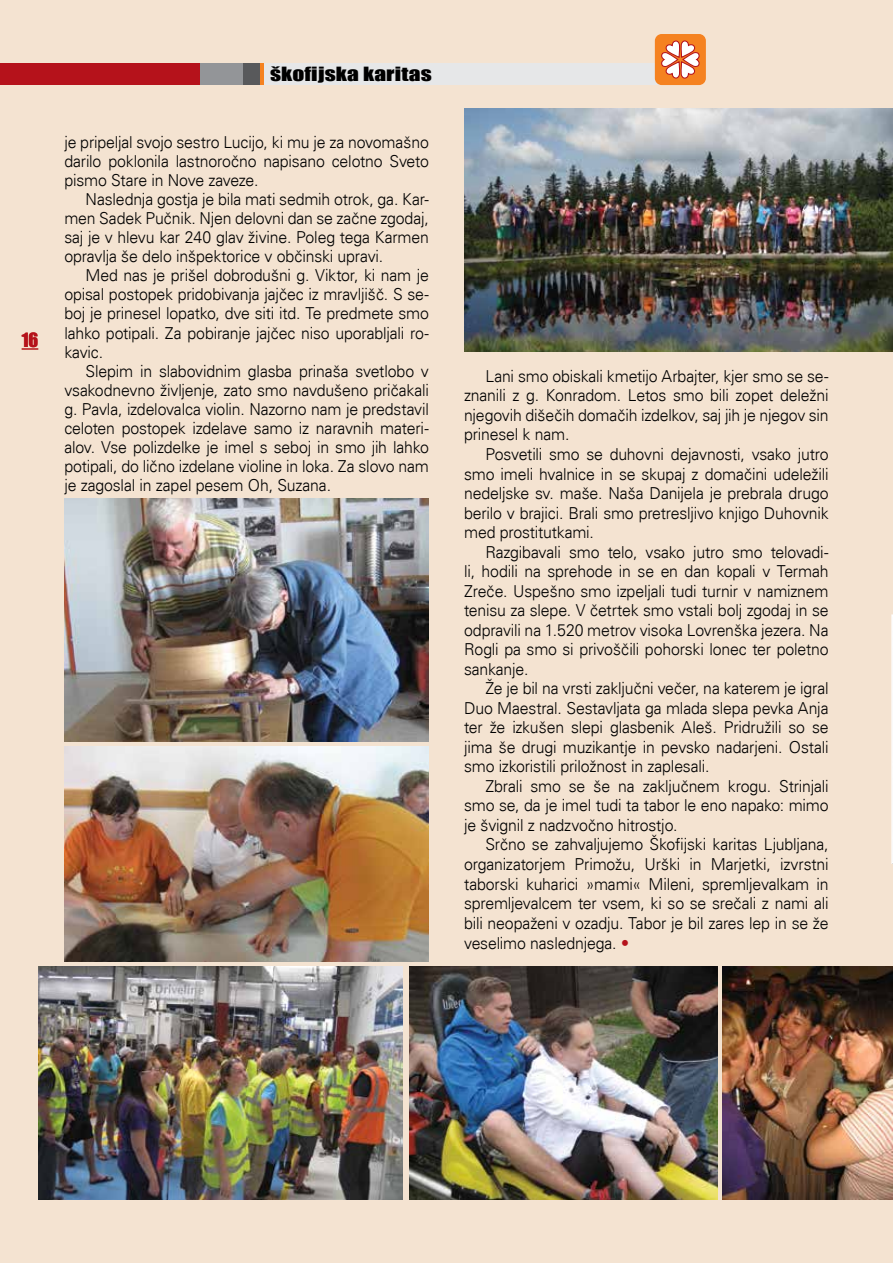
<style>
.page{position:relative;width:893px;height:1263px;background:#f4e3d1}
.page>*{position:absolute;margin:0;border:0;box-sizing:border-box;transform-origin:0 0}
.t1{font:18px "Impact";letter-spacing:.005em;color:#000;scale:1.3 1}
.t2{font:18px "Impact";color:#b5121b}
.t3{font:300 16.5px/19.5px "Univers";letter-spacing:-.01em;color:#000;text-align:justify;scale:.96 1}
.s1{font-size:16.65px;color:#b5121b}
</style>
<div class="page">
<svg style="left:22px;top:348px;width:16px;height:1px"></svg>
<div style="left:0;top:64px;width:668px;height:21px;background:#e6e7e8"></div>
<div style="left:0;top:64px;width:259px;height:21px;background:#58595b"></div>
<div style="left:0;top:64px;width:242px;height:21px;background:#939598"></div>
<div style="left:0;top:64px;width:200px;height:21px;background:#b5121b"></div>
<div style="left:655px;top:34px;width:51px;height:51px;background:#f58220;border-radius:7px"></div>
<svg style="left:661px;top:40px;width:39px;height:39px"></svg>
<svg style="left:891px;top:614px;width:2px;height:250px"></svg>
<img style="left:722px;top:967px;width:170px;height:232px">
<img style="left:409px;top:967px;width:309px;height:232px">
<img style="left:464px;top:109px;width:429px;height:242px">
<img style="left:39px;top:967px;width:363px;height:232px">
<img style="left:65px;top:747px;width:363px;height:214px">
<img style="left:64px;top:499px;width:365px;height:243px">
<p class="t2" style="left:22px;top:326px;width:18px">16</p>
<p class="t1" style="left:270px;top:60px;width:126px">škofijska karitas</p>
<p class="t3" style="left:64px;top:133px;width:381px;line-height:19px">je pripeljal svojo sestro Lucijo, ki mu je za novomašno darilo poklonila lastnoročno napisano celotno Sveto pismo Stare in Nove zaveze.</p>
<p class="t3" style="left:64px;top:190px;width:381px;line-height:19px;text-indent:21px">Naslednja gostja je bila mati sedmih otrok, ga. Kar&shy;men Sadek Pučnik. Njen delovni dan se začne zgodaj, saj je v hlevu kar 240 glav živine. Poleg tega Karmen opravlja še delo inšpektorice v občinski upravi.</p>
<p class="t3" style="left:64px;top:266px;width:381px;line-height:19px;text-indent:21px">Med nas je prišel dobrodušni g. Viktor, ki nam je opisal postopek pridobivanja jajčec iz mravljišč. S se&shy;boj je prinesel lopatko, dve siti itd. Te predmete smo lahko potipali. Za pobiranje jajčec niso uporabljali ro&shy;kavic.</p>
<p class="t3" style="left:64px;top:361px;width:381px;line-height:19px;text-indent:21px">Slepim in slabovidnim glasba prinaša svetlobo v vsakodnevno življenje, zato smo navdušeno pričakali g. Pavla, izdelovalca violin. Nazorno nam je predstavil celoten postopek izdelave samo iz naravnih materi&shy;alov. Vse polizdelke je imel s seboj in smo jih lahko potipali, do lično izdelane violine in loka. Za slovo nam je zagoslal in zapel pesem Oh, Suzana.</p>
<p class="t3" style="left:464px;top:366px;width:381px;text-indent:21px">Lani smo obiskali kmetijo Arbajter, kjer smo se se&shy;znanili z g. Konradom. Letos smo bili zopet deležni njegovih dišečih domačih izdelkov, saj jih je njegov sin prinesel k nam.</p>
<p class="t3" style="left:464px;top:444px;width:381px;text-indent:21px">Posvetili smo se duhovni dejavnosti, vsako jutro smo imeli hvalnice in se skupaj z domačini udeležili nedeljske sv. maše. Naša Danijela je prebrala drugo berilo v brajici. Brali smo pretresljivo knjigo Duhovnik med prostitutkami.</p>
<p class="t3" style="left:464px;top:542px;width:381px;text-indent:21px">Razgibavali smo telo, vsako jutro smo telovadi&shy;li, hodili na sprehode in se en dan kopali v Termah Zreče. Uspešno smo izpeljali tudi turnir v namiznem tenisu za slepe. V četrtek smo vstali bolj zgodaj in se odpravili na 1.520 metrov visoka Lovrenška jezera. Na Rogli pa smo si privoščili pohorski lonec ter poletno sankanje.</p>
<p class="t3" style="left:464px;top:679px;width:381px;text-indent:21px">Že je bil na vrsti zaključni večer, na katerem je igral Duo Maestral. Sestavljata ga mlada slepa pevka Anja ter že izkušen slepi glasbenik Aleš. Pridružili so se jima še drugi muzikantje in pevsko nadarjeni. Ostali smo izkoristili priložnost in zaplesali.</p>
<p class="t3" style="left:464px;top:776px;width:381px;text-indent:21px">Zbrali smo se še na zaključnem krogu. Strinjali smo se, da je imel tudi ta tabor le eno napako: mimo je švignil z nadzvočno hitrostjo.</p>
<p class="t3" style="left:464px;top:835px;width:381px;text-indent:21px">Srčno se zahvaljujemo Škofijski karitas Ljubljana, organizatorjem Primožu, Urški in Marjetki, izvrstni taborski kuharici »mami« Mileni, spremljevalkam in spremljevalcem ter vsem, ki so se srečali z nami ali bili neopaženi v ozadju. Tabor je bil zares lep in se že veselimo naslednjega. <span class="s1">•</span></p>
</div>
